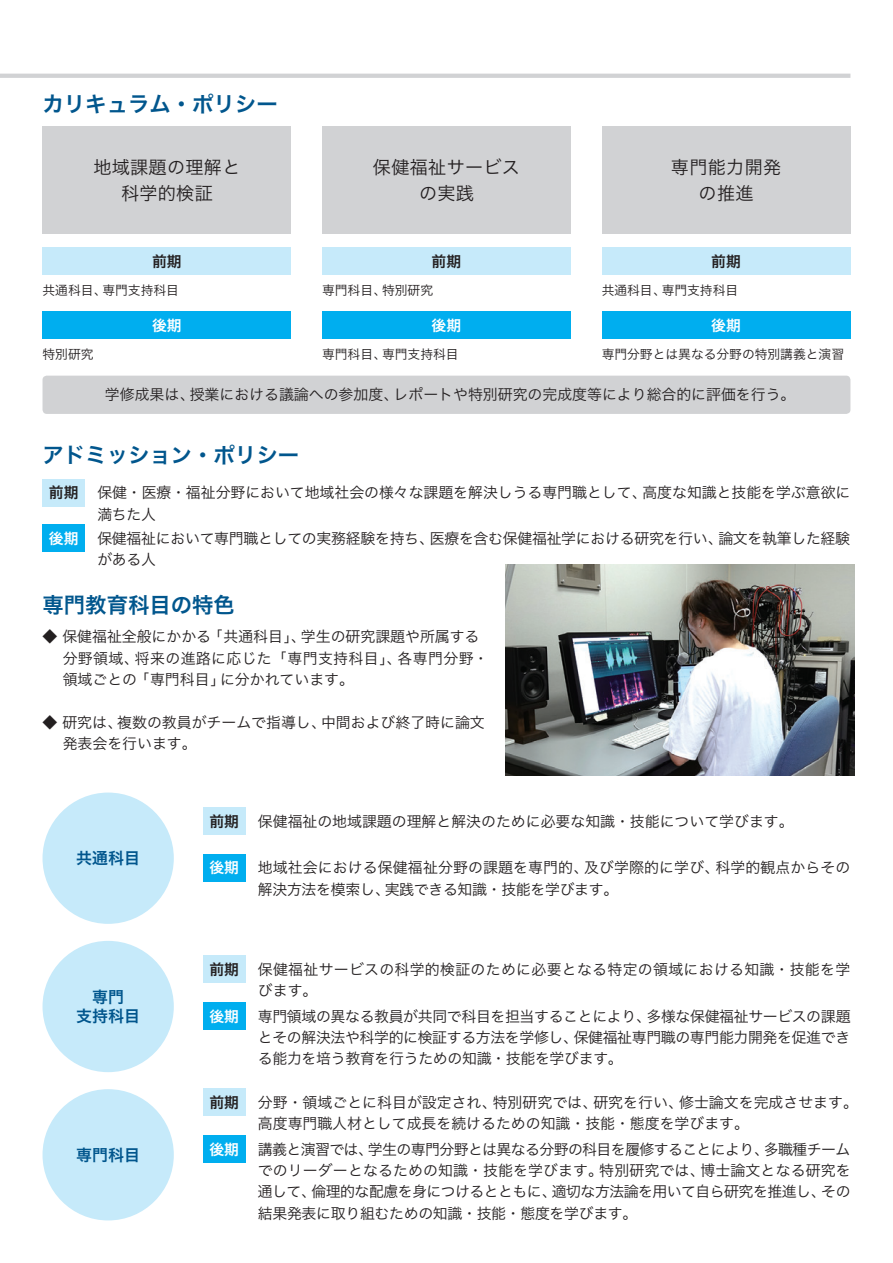
<style>
.page{position:relative;width:893px;height:1263px;background:#fff}
.page>*{position:absolute;margin:0;border:0;box-sizing:border-box;transform-origin:0 0}
.t1{font:21.45px "Hira Kaku Pro W6";color:#01568d}
.t2{font:18px/25.5px "Hira Kaku Pro W3";letter-spacing:.02em;color:#231f20;text-align:center}
.t3{font:15.9px/19.2px "Hira Kaku Pro W6";color:#01568d;text-align:center}
.t4{font:14.85px/21.3px "Hira Kaku Pro W3";color:#231f20}
.t5{font:14.85px/21.3px "Hira Kaku Pro W3";letter-spacing:-.02em;color:#231f20}
.t6{font:14.85px/21.3px "Hira Kaku Pro W3";letter-spacing:.02em;color:#231f20}
.t7{font:14.85px "Hira Kaku Pro W6";color:#231f20}
.t8{font:14.85px "Hira Kaku Pro W6";color:#fff}
.t9{font:12.75px "Hira Kaku Pro W3";color:#231f20}
</style>
<div class="page">
<hr style="left:0;top:74px;width:850px;height:4px;background:#d1d2d4">
<img style="left:505px;top:564px;width:350px;height:211px">
<div style="left:43px;top:376px;width:807px;height:38px;background:#d1d2d4;border-radius:4px"></div>
<div style="left:43px;top:479px;width:42px;height:27px;background:#c6eafa"></div>
<div style="left:43px;top:126px;width:248px;height:108px;background:#d1d2d4"></div>
<div style="left:43px;top:247px;width:248px;height:28px;background:#c6eafa"></div>
<div style="left:43px;top:311px;width:248px;height:28px;background:#00aeef"></div>
<div style="left:322px;top:126px;width:249px;height:108px;background:#d1d2d4"></div>
<div style="left:322px;top:247px;width:249px;height:28px;background:#c6eafa"></div>
<div style="left:322px;top:311px;width:249px;height:28px;background:#00aeef"></div>
<div style="left:602px;top:126px;width:248px;height:108px;background:#d1d2d4"></div>
<div style="left:602px;top:247px;width:248px;height:28px;background:#c6eafa"></div>
<div style="left:602px;top:311px;width:248px;height:28px;background:#00aeef"></div>
<div style="left:43px;top:524px;width:42px;height:28px;background:#00aeef"></div>
<div style="left:203px;top:807px;width:43px;height:28px;background:#c6eafa"></div>
<div style="left:203px;top:854px;width:43px;height:27px;background:#00aeef"></div>
<div style="left:203px;top:955px;width:43px;height:28px;background:#c6eafa"></div>
<div style="left:203px;top:1002px;width:43px;height:28px;background:#00aeef"></div>
<div style="left:203px;top:1089px;width:43px;height:27px;background:#c6eafa"></div>
<div style="left:203px;top:1135px;width:43px;height:28px;background:#00aeef"></div>
<div style="left:43px;top:792px;width:131px;height:132px;background:#c6eafa;border-radius:50%"></div>
<div style="left:43px;top:941px;width:131px;height:131px;background:#c6eafa;border-radius:50%"></div>
<div style="left:43px;top:1089px;width:131px;height:131px;background:#c6eafa;border-radius:50%"></div>
<h1 class="t1" style="left:43px;top:85px;width:237px">カリキュラム・ポリシー</h1>
<p class="t2" style="left:93px;top:153px;width:149px">地域課題の理解と科学的検証</p>
<p class="t2" style="left:373px;top:153px;width:149px">保健福祉サービスの実践</p>
<p class="t2" style="left:671px;top:153px;width:112px">専門能力開発の推進</p>
<p class="t7" style="left:152px;top:248px;width:31px">前期</p>
<p class="t7" style="left:432px;top:248px;width:31px">前期</p>
<p class="t7" style="left:711px;top:248px;width:31px">前期</p>
<p class="t9" style="left:43px;top:279px;width:138px">共通科目、専門支持科目</p>
<p class="t9" style="left:322px;top:279px;width:112px">専門科目、特別研究</p>
<p class="t9" style="left:602px;top:279px;width:138px">共通科目、専門支持科目</p>
<p class="t8" style="left:152px;top:312px;width:31px">後期</p>
<p class="t8" style="left:432px;top:312px;width:31px">後期</p>
<p class="t8" style="left:711px;top:312px;width:31px">後期</p>
<p class="t9" style="left:43px;top:343px;width:53px">特別研究</p>
<p class="t9" style="left:322px;top:343px;width:138px">専門科目、専門支持科目</p>
<p class="t9" style="left:602px;top:343px;width:244px">専門分野とは異なる分野の特別講義と演習</p>
<p class="t4" style="left:105px;top:383px;width:692px">学修成果は、授業における議論への参加度、レポートや特別研究の完成度等により総合的に評価を行う。</p>
<h1 class="t1" style="left:43px;top:435px;width:258px">アドミッション・ポリシー</h1>
<p class="t7" style="left:49px;top:479px;width:31px">前期</p>
<p class="t8" style="left:49px;top:525px;width:31px">後期</p>
<p class="t4" style="left:97px;top:481px;width:754px">保健・医療・福祉分野において地域社会の様々な課題を解決しうる専門職として、高度な知識と技能を学ぶ意欲に満ちた人</p>
<p class="t5" style="left:97px;top:527px;width:754px">保健福祉において専門職としての実務経験を持ち、医療を含む保健福祉学における研究を行い、論文を執筆した経験がある人</p>
<h1 class="t1" style="left:43px;top:586px;width:194px">専門教育科目の特色</h1>
<p class="t4" style="left:63px;top:625px;width:427px;text-indent:-20px">◆ 保健福祉全般にかかる「共通科目」、学生の研究課題や所属する分野領域、将来の進路に応じた「専門支持科目」、各専門分野・領域ごとの「専門科目」に分かれています。</p>
<p class="t4" style="left:63px;top:710px;width:424px;text-indent:-20px">◆ 研究は、複数の教員がチームで指導し、中間および終了時に論文発表会を行います。</p>
<p class="t3" style="left:76px;top:848px;width:65px">共通科目</p>
<p class="t3" style="left:76px;top:987px;width:65px">専門<br>支持科目</p>
<p class="t3" style="left:76px;top:1145px;width:65px">専門科目</p>
<p class="t7" style="left:209px;top:808px;width:31px">前期</p>
<p class="t4" style="left:258px;top:809px;width:537px">保健福祉の地域課題の理解と解決のために必要な知識・技能について学びます。</p>
<p class="t4" style="left:258px;top:856px;width:594px">地域社会における保健福祉分野の課題を専門的、及び学際的に学び、科学的観点からその解決方法を模索し、実践できる知識・技能を学びます。</p>
<p class="t8" style="left:209px;top:854px;width:31px">後期</p>
<p class="t7" style="left:209px;top:956px;width:31px">前期</p>
<p class="t6" style="left:258px;top:958px;width:594px">保健福祉サービスの科学的検証のために必要となる特定の領域における知識・技能を学びます。</p>
<p class="t8" style="left:209px;top:1003px;width:31px">後期</p>
<p class="t4" style="left:258px;top:1004px;width:594px;text-align:justify">専門領域の異なる教員が共同で科目を担当することにより、多様な保健福祉サービスの課題とその解決法や科学的に検証する方法を学修し、保健福祉専門職の専門能力開発を促進できる能力を培う教育を行うための知識・技能を学びます。</p>
<p class="t7" style="left:209px;top:1089px;width:31px">前期</p>
<p class="t4" style="left:258px;top:1091px;width:602px">分野・領域ごとに科目が設定され、特別研究では、研究を行い、修士論文を完成させます。高度専門職人材として成長を続けるための知識・技能・態度を学びます。</p>
<p class="t8" style="left:209px;top:1136px;width:31px">後期</p>
<p class="t4" style="left:258px;top:1137px;width:594px;text-align:justify">講義と演習では、学生の専門分野とは異なる分野の科目を履修することにより、多職種チームでのリーダーとなるための知識・技能を学びます。特別研究では、博士論文となる研究を通して、倫理的な配慮を身につけるとともに、適切な方法論を用いて自ら研究を推進し、その結果発表に取り組むための知識・技能・態度を学びます。</p>
</div>
